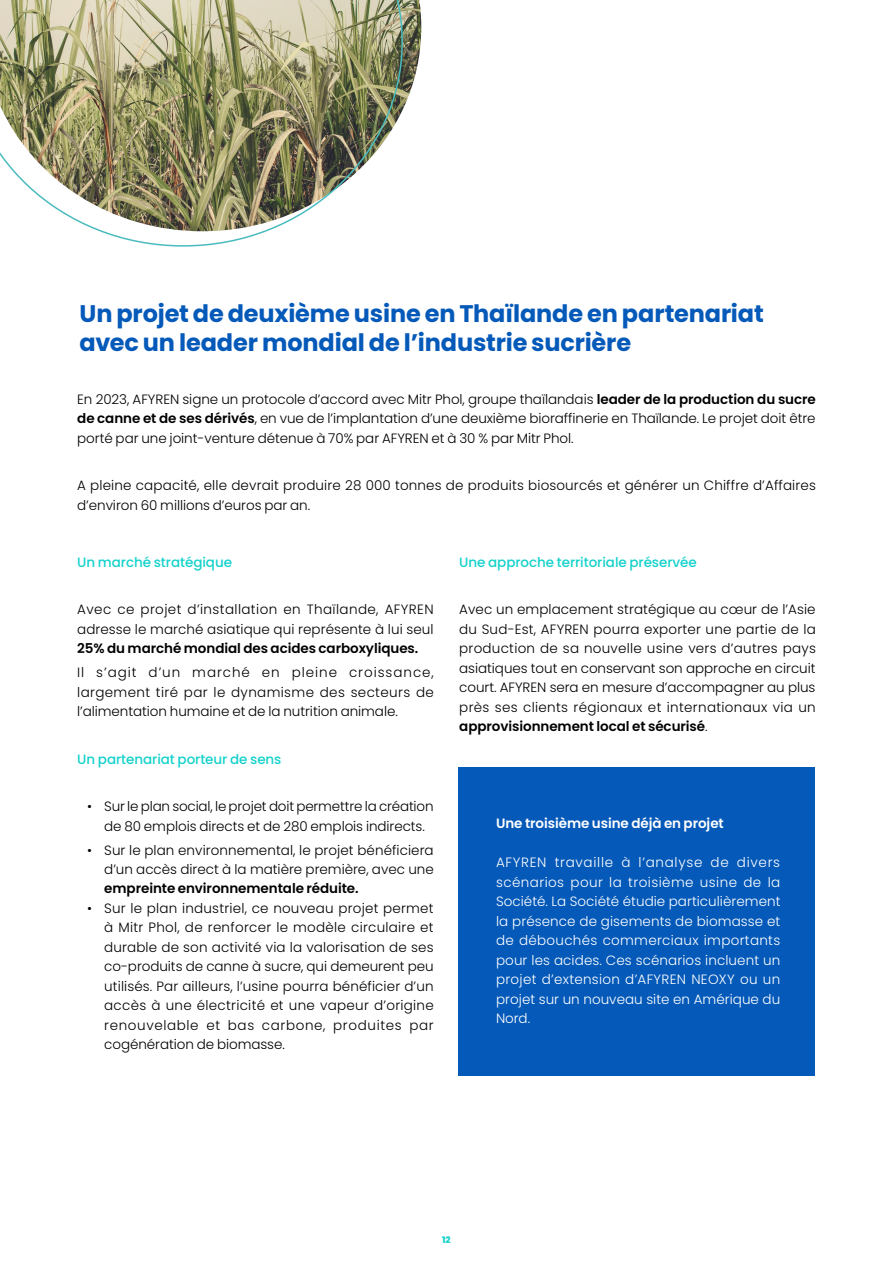
<style>
.page{position:relative;width:893px;height:1263px;background:#fff}
.page>*{position:absolute;margin:0;border:0;box-sizing:border-box;transform-origin:0 0}
.t1{font:700 24px/28.8px "Poppins";letter-spacing:-.005em;color:#0459b9}
.t2{font:300 13.5px/19.5px "Poppins";letter-spacing:.005em;color:#000;text-align:justify}
.t3{font:300 13.5px/19.5px "Poppins";color:#fff;text-align:justify}
.t4{font:300 13.5px/19.5px "Poppins";letter-spacing:-.015em;color:#000}
.t5{font:500 13.5px "Poppins";letter-spacing:-.005em;color:#14d2cb}
.t6{font:600 13.5px "Poppins";letter-spacing:-.005em;color:#000}
.t7{font:600 13.5px "Poppins";letter-spacing:-.005em;color:#fff}
.t8{font:800 9px "Poppins";color:#14d2cb}
.s1{font-weight:600}
</style>
<div class="page">
<div style="left:458px;top:767px;width:357px;height:309px;background:#0459b9"></div>
<img style="left:403px;top:0;width:18px;height:109px">
<img style="left:0;top:0;width:403px;height:247px">
<h1 class="t1" style="left:79px;top:299px;width:686px">Un projet de deuxième usine en Thaïlande en partenariat avec un leader mondial de l’industrie sucrière</h1>
<p class="t2" style="left:77px;top:389px;width:740px">En 2023, AFYREN signe un protocole d’accord avec Mitr Phol, groupe thaïlandais <span class="s1">leader de la production du sucre de canne et de ses dérivés</span>, en vue de l’implantation d’une deuxième bioraffinerie en Thaïlande. Le projet doit être porté par une joint-venture détenue à 70% par AFYREN et à 30 % par Mitr Phol.</p>
<p class="t2" style="left:77px;top:476px;width:740px">A pleine capacité, elle devrait produire 28 000 tonnes de produits biosourcés et générer un Chiffre d’Affaires d’environ 60 millions d’euros par an.</p>
<p class="t5" style="left:77px;top:554px;width:156px">Un marché stratégique</p>
<p class="t2" style="left:77px;top:600px;width:358px">Avec ce projet d’installation en Thaïlande, AFYREN adresse le marché asiatique qui représente à lui seul</p>
<p class="t6" style="left:77px;top:641px;width:343px">25% du marché mondial des acides carboxyliques.</p>
<p class="t2" style="left:77px;top:663px;width:358px">Il s’agit d’un marché en pleine croissance, largement tiré par le dynamisme des secteurs de l’alimentation humaine et de la nutrition animale.</p>
<p class="t5" style="left:77px;top:751px;width:206px">Un partenariat porteur de sens</p>
<p class="t4" style="left:104px;top:797px;width:331px;text-indent:-17px">• Sur le plan social, le projet doit permettre la création de 80 emplois directs et de 280 emplois indirects.</p>
<p class="t2" style="left:87px;top:840px;width:348px;text-align:right">• Sur le plan environnemental, le projet bénéficiera d’un accès direct à la matière première, avec une</p>
<p class="t6" style="left:104px;top:881px;width:256px">empreinte environnementale réduite.</p>
<p class="t2" style="left:104px;top:898px;width:331px;text-indent:-17px">• Sur le plan industriel, ce nouveau projet permet à Mitr Phol, de renforcer le modèle circulaire et durable de son activité via la valorisation de ses co-produits de canne à sucre, qui demeurent peu utilisés. Par ailleurs, l’usine pourra bénéficier d’un accès à une électricité et une vapeur d’origine renouvelable et bas carbone, produites par cogénération de biomasse.</p>
<p class="t5" style="left:459px;top:554px;width:239px">Une approche territoriale préservée</p>
<p class="t2" style="left:459px;top:600px;width:358px">Avec un emplacement stratégique au cœur de l’Asie du Sud-Est, AFYREN pourra exporter une partie de la production de sa nouvelle usine vers d’autres pays asiatiques tout en conservant son approche en circuit court. AFYREN sera en mesure d’accompagner au plus près ses clients régionaux et internationaux via un <span class="s1">approvisionnement local et sécurisé</span>.</p>
<p class="t7" style="left:496px;top:816px;width:229px">Une troisième usine déjà en projet</p>
<p class="t3" style="left:496px;top:853px;width:286px">AFYREN travaille à l’analyse de divers scénarios pour la troisième usine de la Société. La Société étudie particulièrement la présence de gisements de biomasse et de débouchés commerciaux importants pour les acides. Ces scénarios incluent un projet d’extension d’AFYREN NEOXY ou un projet sur un nouveau site en Amérique du Nord.</p>
<p class="t8" style="left:442px;top:1234px;width:10px">12</p>
</div>
